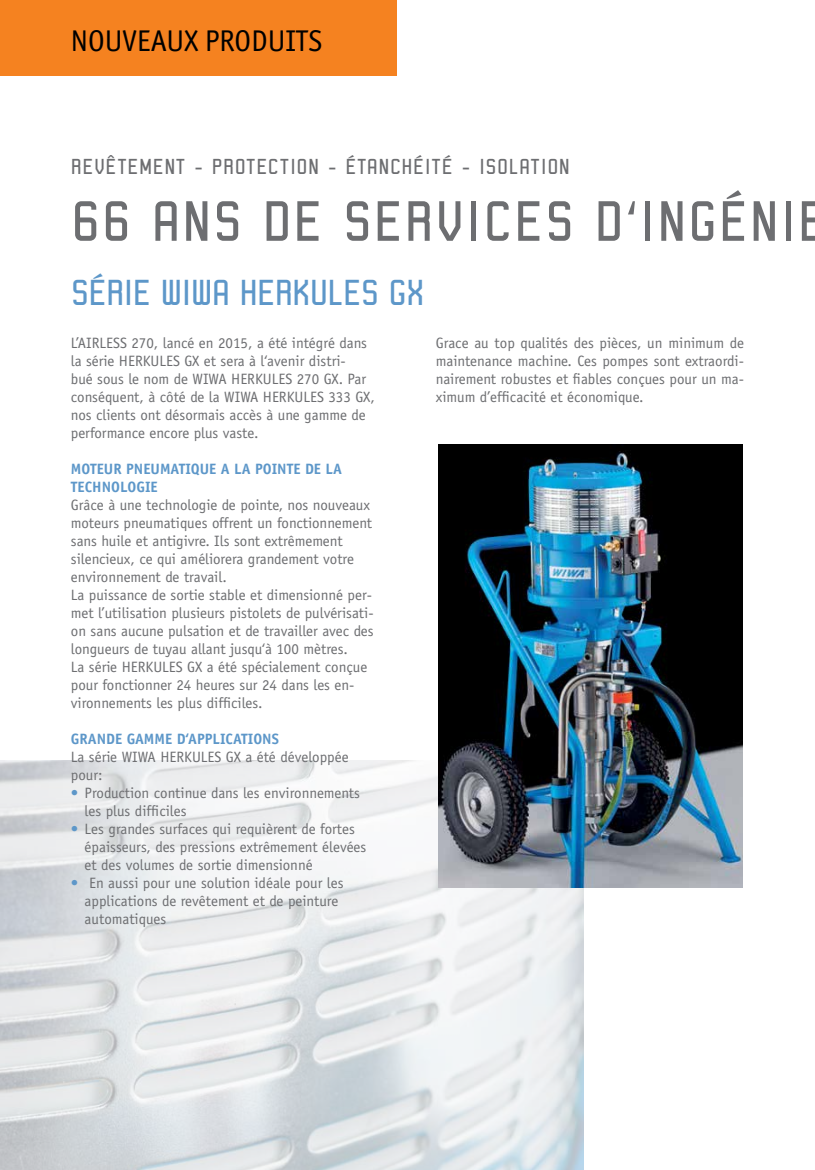
<style>
.page{position:relative;width:815px;height:1170px;background:#fff}
.page>*{position:absolute;margin:0;border:0;box-sizing:border-box;transform-origin:0 0}
.t1{font:60px "Robust ICG";letter-spacing:.02em;color:#6d6e71}
.t2{font:37.5px "Robust ICG";letter-spacing:-.025em;color:#5d97c9}
.t3{font:30px "Officina San ITC";color:#000}
.t4{font:22.5px "Robust ICG";letter-spacing:.02em;color:#6d6e71}
.t5{font:15px/18px "Officina Sans";color:#6d6e71}
.t6{font:700 15px/18px "Officina Sans";color:#5d97c9}
.s1{color:#5d97c9}
</style>
<div class="page">
<img style="left:0;top:760px;width:583px;height:409px">
<div style="left:0;top:0;width:397px;height:75px;background:#f58220"></div>
<img style="left:438px;top:444px;width:304px;height:443px">
<h3 class="t3" style="left:71px;top:24px;width:253px">NOUVEAUX PRODUITS</h3>
<h3 class="t4" style="left:71px;top:154px;width:501px">REVÊTEMENT - PROTECTION - ÉTANCHÉITÉ - ISOLATION</h3>
<h1 class="t1" style="left:71px;top:189px;width:758px">66 ANS DE SERVICES D‘INGÉNIE</h1>
<h2 class="t2" style="left:71px;top:273px;width:355px">SÉRIE WIWA HERKULES GX</h2>
<p class="t5" style="left:71px;top:334px;width:305px">L’AIRLESS 270, lancé en 2015, a été intégré dans la série HERKULES GX et sera à l‘avenir distri-<br>bué sous le nom de WIWA HERKULES 270 GX. Par conséquent, à côté de la WIWA HERKULES 333 GX, nos clients ont désormais accès à une gamme de performance encore plus vaste.</p>
<p class="t6" style="left:71px;top:460px;width:273px">MOTEUR PNEUMATIQUE A LA POINTE DE LA<br>TECHNOLOGIE</p>
<p class="t5" style="left:71px;top:496px;width:304px">Grâce à une technologie de pointe, nos nouveaux moteurs pneumatiques offrent un fonctionnement sans huile et antigivre. Ils sont extrêmement silencieux, ce qui améliorera grandement votre environnement de travail.<br>La puissance de sortie stable et dimensionné per&shy;met l’utilisation plusieurs pistolets de pulvérisati&shy;on sans aucune pulsation et de travailler avec des longueurs de tuyau allant jusqu‘à 100 mètres.<br>La série HERKULES GX a été spécialement conçue pour fonctionner 24 heures sur 24 dans les en&shy;vironnements les plus difficiles.</p>
<p class="t6" style="left:71px;top:730px;width:210px">GRANDE GAMME D‘APPLICATIONS</p>
<p class="t5" style="left:71px;top:748px;width:279px">La série WIWA HERKULES GX a été développée pour:</p>
<p class="t5" style="left:85px;top:784px;width:277px;text-indent:-14px"><span class="s1">•</span> Production continue dans les environnements les plus difficiles</p>
<p class="t5" style="left:85px;top:820px;width:283px;text-indent:-14px"><span class="s1">•</span> Les grandes surfaces qui requièrent de fortes épaisseurs, des pressions extrêmement élevées et des volumes de sortie dimensionné</p>
<p class="t5" style="left:85px;top:874px;width:260px;text-indent:-14px"><span class="s1">•</span> En aussi pour une solution idéale pour les applications de revêtement et de peinture automatiques</p>
<p class="t5" style="left:436px;top:334px;width:310px;text-align:justify">Grace au top qualités des pièces, un minimum de maintenance machine. Ces pompes sont extraordi&shy;nairement robustes et fiables conçues pour un ma&shy;ximum d’efficacité et économique.</p>
</div>
